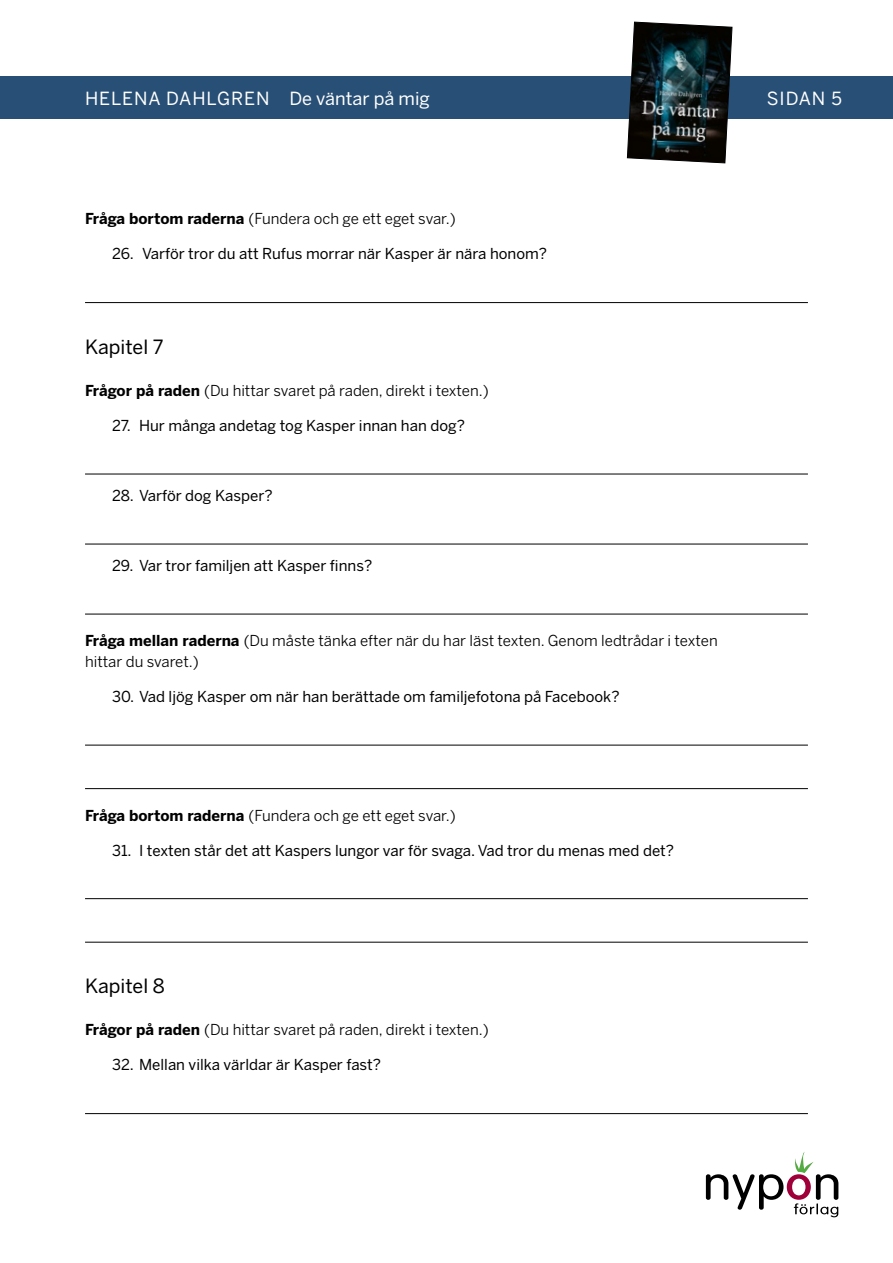
<style>
.page{position:relative;width:893px;height:1263px;background:#fff}
.page>*{position:absolute;margin:0;border:0;box-sizing:border-box;transform-origin:0 0}
.t1{font:19.5px "Benton Sans";color:#000}
.t2{font:18px "Benton Sans";letter-spacing:.015em;color:#fff}
.t3{font:18px "Benton Sans";letter-spacing:.05em;color:#fff}
.t4{font:15px "Benton Sans";color:#000}
.t5{font:15px/21px "Benton Sans";color:#000}
.s1{font-weight:700}
</style>
<div class="page">
<div style="left:0;top:77px;width:893px;height:42px;background:#284f75"></div>
<img style="left:627px;top:21px;width:106px;height:143px">
<svg style="left:706px;top:1152px;width:132px;height:65px"></svg>
<hr style="left:85px;top:302px;width:723px;height:1px;background:#000">
<hr style="left:85px;top:474px;width:723px;height:1px;background:#000">
<hr style="left:85px;top:544px;width:723px;height:1px;background:#000">
<hr style="left:85px;top:614px;width:723px;height:1px;background:#000">
<hr style="left:85px;top:745px;width:723px;height:1px;background:#000">
<hr style="left:85px;top:788px;width:723px;height:1px;background:#000">
<hr style="left:85px;top:898px;width:723px;height:1px;background:#000">
<hr style="left:85px;top:942px;width:723px;height:1px;background:#000">
<hr style="left:85px;top:1113px;width:723px;height:1px;background:#000">
<p class="t2" style="left:85px;top:87px;width:346px">HELENA DAHLGREN De väntar på mig</p>
<p class="t3" style="left:767px;top:87px;width:77px">SIDAN 5</p>
<p class="t5" style="left:85px;top:208px;width:372px"><span class="s1">Fråga bortom raderna</span> (Fundera och ge ett eget svar.)</p>
<p class="t4" style="left:112px;top:245px;width:437px">26. Varför tror du att Rufus morrar när Kasper är nära honom?</p>
<h1 class="t1" style="left:85px;top:335px;width:80px">Kapitel 7</h1>
<p class="t5" style="left:85px;top:380px;width:405px"><span class="s1">Frågor på raden</span> (Du hittar svaret på raden, direkt i texten.)</p>
<p class="t4" style="left:112px;top:416px;width:354px">27. Hur många andetag tog Kasper innan han dog?</p>
<p class="t4" style="left:112px;top:486px;width:162px">28. Varför dog Kasper?</p>
<p class="t4" style="left:112px;top:556px;width:262px">29. Var tror familjen att Kasper finns?</p>
<p class="t5" style="left:85px;top:630px;width:634px"><span class="s1">Fråga mellan raderna</span> (Du måste tänka efter när du har läst texten. Genom ledtrådar i texten hittar du svaret.)</p>
<p class="t4" style="left:112px;top:687px;width:509px">30. Vad ljög Kasper om när han berättade om familjefotona på Facebook?</p>
<p class="t5" style="left:85px;top:804px;width:372px"><span class="s1">Fråga bortom raderna</span> (Fundera och ge ett eget svar.)</p>
<p class="t4" style="left:112px;top:841px;width:564px">31. I texten står det att Kaspers lungor var för svaga. Vad tror du menas med det?</p>
<h1 class="t1" style="left:85px;top:974px;width:81px">Kapitel 8</h1>
<p class="t5" style="left:85px;top:1019px;width:405px"><span class="s1">Frågor på raden</span> (Du hittar svaret på raden, direkt i texten.)</p>
<p class="t4" style="left:112px;top:1056px;width:270px">32. Mellan vilka världar är Kasper fast?</p>
</div>
